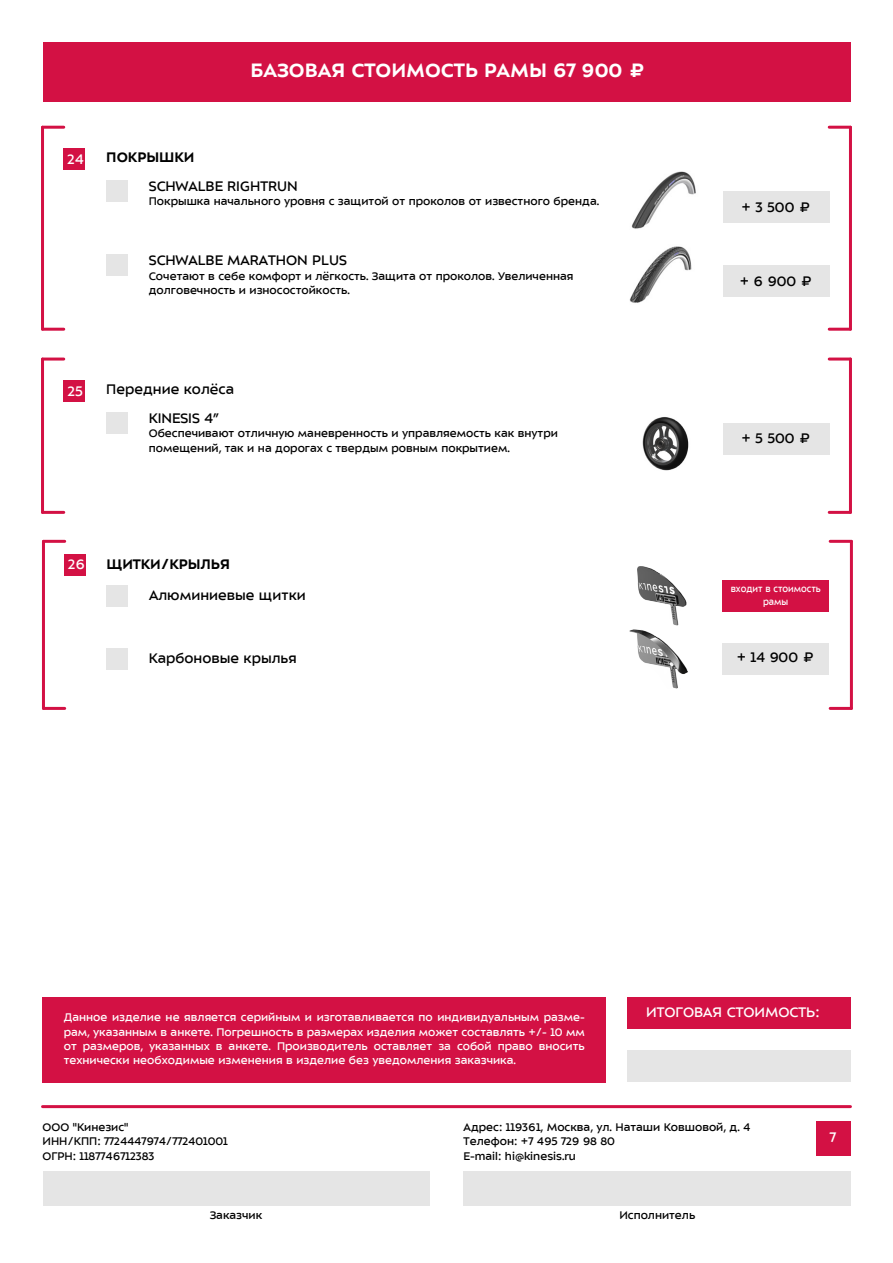
<style>
.page{position:relative;width:893px;height:1263px;background:#fff}
.page>*{position:absolute;margin:0;border:0;box-sizing:border-box;transform-origin:0 0}
.t1{font:700 21px "ALS Sector";color:#fff}
.t2{font:15px/28.8px "ALS Sector";color:#000}
.t3{font:15px "ALS Sector";color:#fff}
.t4{font:700 15px "ALS Sector";color:#000}
.t5{font:12px/14.4px "ALS Sector";color:#000}
.t6{font:12px/14.4px "ALS Sector";color:#fff;text-align:justify}
.t7{font:10.5px/12.6px "ALS Sector";color:#fff;text-align:center;scale:.9 1}
</style>
<div class="page">
<div style="left:627px;top:997px;width:223px;height:32px;background:#d31144"></div>
<div style="left:627px;top:1050px;width:223px;height:32px;background:#e5e5e5"></div>
<div style="left:43px;top:997px;width:563px;height:85px;background:#d31144"></div>
<hr style="left:43px;top:540px;width:22px;height:3px;background:#d31144">
<hr style="left:42px;top:541px;width:3px;height:167px;background:#d31144">
<hr style="left:43px;top:707px;width:22px;height:3px;background:#d31144">
<hr style="left:830px;top:707px;width:21px;height:3px;background:#d31144">
<hr style="left:850px;top:541px;width:3px;height:167px;background:#d31144">
<hr style="left:830px;top:540px;width:21px;height:3px;background:#d31144">
<div style="left:107px;top:585px;width:21px;height:22px;background:#e5e5e5"></div>
<div style="left:64px;top:554px;width:21px;height:21px;background:#d31144"></div>
<div style="left:723px;top:580px;width:106px;height:32px;background:#d31144"></div>
<img style="left:637px;top:566px;width:50px;height:60px">
<div style="left:106px;top:648px;width:22px;height:21px;background:#e5e5e5"></div>
<div style="left:722px;top:643px;width:107px;height:32px;background:#e5e5e5"></div>
<img style="left:629px;top:629px;width:59px;height:60px">
<hr style="left:43px;top:1105px;width:807px;height:3px;background:#d31144">
<div style="left:816px;top:1121px;width:34px;height:34px;background:#d31144"></div>
<div style="left:43px;top:1171px;width:386px;height:34px;background:#e5e5e5"></div>
<div style="left:463px;top:1171px;width:388px;height:34px;background:#e5e5e5"></div>
<div style="left:43px;top:43px;width:807px;height:59px;background:#d31144"></div>
<img style="left:642px;top:417px;width:47px;height:54px">
<div style="left:64px;top:380px;width:21px;height:22px;background:#d31144"></div>
<hr style="left:43px;top:358px;width:21px;height:3px;background:#d31144">
<hr style="left:41px;top:359px;width:3px;height:153px;background:#d31144">
<hr style="left:43px;top:511px;width:21px;height:3px;background:#d31144">
<hr style="left:829px;top:511px;width:21px;height:3px;background:#d31144">
<hr style="left:849px;top:359px;width:3px;height:153px;background:#d31144">
<hr style="left:829px;top:358px;width:21px;height:3px;background:#d31144">
<div style="left:106px;top:412px;width:22px;height:21px;background:#e5e5e5"></div>
<div style="left:723px;top:423px;width:106px;height:32px;background:#e5e5e5"></div>
<div style="left:106px;top:255px;width:22px;height:21px;background:#e5e5e5"></div>
<div style="left:106px;top:180px;width:22px;height:22px;background:#e5e5e5"></div>
<div style="left:723px;top:265px;width:106px;height:32px;background:#e5e5e5"></div>
<hr style="left:43px;top:126px;width:21px;height:3px;background:#d31144">
<hr style="left:41px;top:127px;width:3px;height:202px;background:#d31144">
<hr style="left:43px;top:328px;width:21px;height:3px;background:#d31144">
<hr style="left:829px;top:328px;width:21px;height:3px;background:#d31144">
<hr style="left:849px;top:127px;width:3px;height:202px;background:#d31144">
<hr style="left:829px;top:126px;width:21px;height:3px;background:#d31144">
<div style="left:64px;top:148px;width:21px;height:22px;background:#d31144"></div>
<div style="left:723px;top:191px;width:106px;height:32px;background:#e5e5e5"></div>
<img style="left:631px;top:171px;width:65px;height:58px">
<img style="left:629px;top:246px;width:63px;height:57px">
<h1 class="t1" style="left:251px;top:60px;width:396px">БАЗОВАЯ СТОИМОСТЬ РАМЫ 67 900 ₽</h1>
<p class="t3" style="left:68px;top:151px;width:18px">24</p>
<p class="t4" style="left:106px;top:150px;width:90px">ПОКРЫШКИ</p>
<p class="t2" style="left:149px;top:172px;width:150px">SCHWALBE RIGHTRUN</p>
<p class="t5" style="left:149px;top:194px;width:452px">Покрышка начального уровня с защитой от проколов от известного бренда.</p>
<p class="t2" style="left:149px;top:246px;width:200px">SCHWALBE MARATHON PLUS</p>
<p class="t5" style="left:149px;top:269px;width:426px">Сочетают в себе комфорт и лёгкость. Защита от проколов. Увеличенная долговечность и износостойкость.</p>
<p class="t3" style="left:68px;top:383px;width:17px">25</p>
<p class="t2" style="left:149px;top:375px;width:87px;text-indent:-43px">Передние колёса<br>KINESIS 4”</p>
<p class="t5" style="left:149px;top:426px;width:411px">Обеспечивают отличную маневренность и управляемость как внутри помещений, так и на дорогах с твердым ровным покрытием.</p>
<p class="t2" style="left:742px;top:192px;width:70px">+ 3 500 ₽</p>
<p class="t2" style="left:740px;top:267px;width:74px">+ 6 900 ₽</p>
<p class="t2" style="left:741px;top:424px;width:71px">+ 5 500 ₽</p>
<p class="t3" style="left:68px;top:557px;width:18px">26</p>
<p class="t4" style="left:107px;top:556px;width:125px">ЩИТКИ/КРЫЛЬЯ</p>
<p class="t2" style="left:149px;top:580px;width:158px">Алюминиевые щитки</p>
<p class="t7" style="left:731px;top:582px;width:102px">входит в стоимость рамы</p>
<p class="t2" style="left:149px;top:643px;width:149px">Карбоновые крылья</p>
<p class="t2" style="left:737px;top:643px;width:79px">+ 14 900 ₽</p>
<p class="t6" style="left:64px;top:1010px;width:522px">Данное изделие не является серийным и изготавливается по индивидуальным разме-</p>
<p class="t3" style="left:646px;top:1005px;width:175px">ИТОГОВАЯ СТОИМОСТЬ:</p>
<p class="t6" style="left:64px;top:1024px;width:522px">рам, указанным в анкете. Погрешность в размерах изделия может составлять +/- 10 мм от размеров, указанных в анкете. Производитель оставляет за собой право вносить технически необходимые изменения в изделие без уведомления заказчика.</p>
<p class="t5" style="left:43px;top:1120px;width:187px">ООО "Кинезис"<br>ИНН/КПП: 7724447974/772401001<br>ОГРН: 1187746712383</p>
<p class="t5" style="left:464px;top:1120px;width:288px">Адрес: 119361, Москва, ул. Наташи Ковшовой, д. 4<br>Телефон: +7 495 729 98 80<br>E-mail: hi@kinesis.ru</p>
<p class="t3" style="left:830px;top:1129px;width:8px">7</p>
<p class="t5" style="left:210px;top:1208px;width:54px">Заказчик</p>
<p class="t5" style="left:619px;top:1208px;width:77px">Исполнитель</p>
</div>
